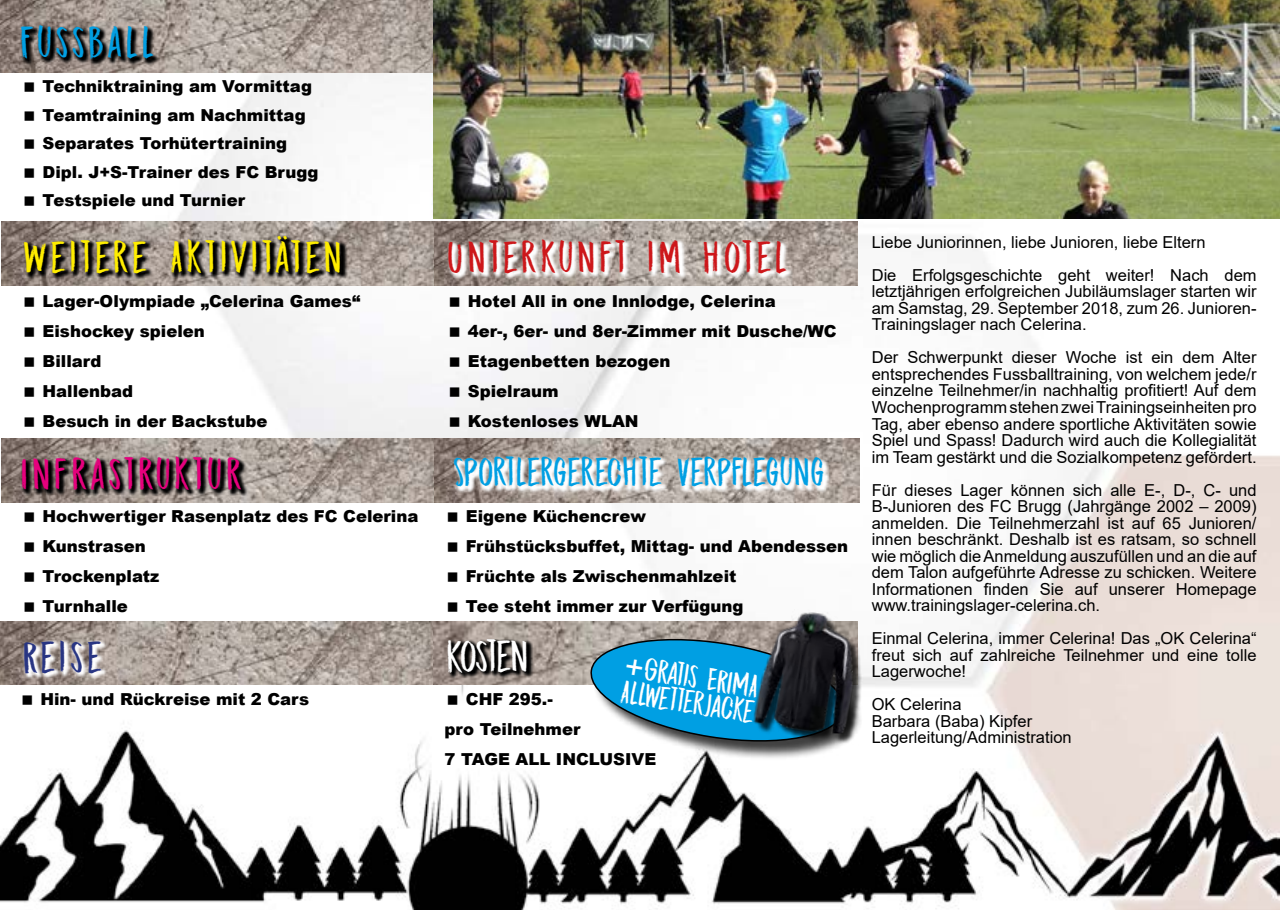
<style>
.page{position:relative;width:1280px;height:910px;background:#fff}
.page>*{position:absolute;margin:0;border:0;box-sizing:border-box;transform-origin:0 0}
.t1{font:45px "DK Midnight Chalker";letter-spacing:.07em;color:#ffed00}
.t2{font:45px "DK Midnight Chalker";letter-spacing:.07em;color:#cd171a}
.t3{font:45px "DK Midnight Chalker";letter-spacing:.075em;color:#e6007d}
.t4{font:45px "DK Midnight Chalker";letter-spacing:.07em;color:#009fe3}
.t5{font:45px "DK Midnight Chalker";letter-spacing:-.055em;color:#fff}
.t6{font:45px "DK Midnight Chalker";letter-spacing:.07em;color:#283583}
.t7{font:40.5px "DK Midnight Chalker";letter-spacing:-.015em;color:#009fe3}
.t8{font:33px/25.5px "DK Midnight Chalker";color:#fff}
.t9{font:16.5px/16.5px "Arial";color:#000;text-align:justify}
.t10{font:900 16.5px/30px "Arial";color:#000}
.s1{font-family:"Arial"}
</style>
<div class="page">
<img style="left:0;top:72px;width:1280px;height:838px">
<img style="left:434px;top:221px;width:424px;height:64px">
<svg style="left:448px;top:238px;width:345px;height:42px"></svg>
<img style="left:2px;top:438px;width:432px;height:64px">
<svg style="left:22px;top:455px;width:226px;height:41px;background:#514c48"></svg>
<svg style="left:2px;top:221px;width:432px;height:64px;background:#a1958e"></svg>
<svg style="left:24px;top:235px;width:324px;height:45px;background:#615a56"></svg>
<img style="left:0;top:0;width:434px;height:72px">
<svg style="left:21px;top:26px;width:139px;height:40px;background:#544d49"></svg>
<img style="left:433px;top:621px;width:314px;height:64px">
<svg style="left:447px;top:639px;width:87px;height:40px;background:#3e3936"></svg>
<svg style="left:0;top:621px;width:433px;height:64px;background:#a59a93"></svg>
<svg style="left:24px;top:640px;width:84px;height:40px"></svg>
<svg style="left:434px;top:438px;width:426px;height:64px;background:#a1958e"></svg>
<svg style="left:454px;top:456px;width:376px;height:38px"></svg>
<img style="left:434px;top:0;width:846px;height:219px">
<div style="left:593px;top:642px;width:270px;height:118px;background:#000;opacity:.75"></div>
<svg style="left:586px;top:631px;width:263px;height:117px;background:#43a4cd"></svg>
<div style="left:757px;top:616px;width:105px;height:127px;background:#000;opacity:.75"></div>
<img style="left:747px;top:609px;width:124px;height:124px">
<svg style="left:450px;top:298px;width:9px;height:9px"></svg>
<svg style="left:450px;top:328px;width:9px;height:9px"></svg>
<svg style="left:450px;top:358px;width:9px;height:9px"></svg>
<svg style="left:450px;top:388px;width:9px;height:9px"></svg>
<svg style="left:450px;top:418px;width:9px;height:9px"></svg>
<svg style="left:25px;top:512px;width:9px;height:10px"></svg>
<svg style="left:25px;top:542px;width:9px;height:10px"></svg>
<svg style="left:25px;top:572px;width:9px;height:10px"></svg>
<svg style="left:25px;top:602px;width:9px;height:10px"></svg>
<svg style="left:25px;top:298px;width:9px;height:9px"></svg>
<svg style="left:25px;top:328px;width:9px;height:9px"></svg>
<svg style="left:25px;top:358px;width:9px;height:9px"></svg>
<svg style="left:25px;top:388px;width:9px;height:9px"></svg>
<svg style="left:25px;top:418px;width:9px;height:9px"></svg>
<svg style="left:448px;top:695px;width:9px;height:10px"></svg>
<svg style="left:25px;top:83px;width:9px;height:9px"></svg>
<svg style="left:25px;top:111px;width:9px;height:10px"></svg>
<svg style="left:25px;top:140px;width:9px;height:9px"></svg>
<svg style="left:25px;top:168px;width:9px;height:10px"></svg>
<svg style="left:25px;top:197px;width:9px;height:9px"></svg>
<svg style="left:23px;top:695px;width:9px;height:10px"></svg>
<svg style="left:448px;top:512px;width:9px;height:10px"></svg>
<svg style="left:448px;top:542px;width:9px;height:10px"></svg>
<svg style="left:448px;top:572px;width:9px;height:10px"></svg>
<svg style="left:448px;top:602px;width:9px;height:10px"></svg>
<h1 class="t4" style="left:20px;top:18px;width:137px">FUSSBALL</h1>
<p class="t10" style="left:43px;top:72px;width:278px;line-height:28.5px">Techniktraining am Vormittag<br>Teamtraining am Nachmittag<br>Separates Torhütertraining<br>Dipl. J+S-Trainer des FC Brugg<br>Testspiele und Turnier</p>
<h1 class="t1" style="left:23px;top:232px;width:320px">WEITERE AKTIVITÄTEN</h1>
<p class="t10" style="left:43px;top:286px;width:319px">Lager-Olympiade „Celerina Games“<br>Eishockey spielen<br>Billard<br>Hallenbad<br>Besuch in der Backstube</p>
<h1 class="t3" style="left:21px;top:449px;width:223px">INFRASTRUKTUR</h1>
<p class="t10" style="left:43px;top:501px;width:377px">Hochwertiger Rasenplatz des FC Celerina<br>Kunstrasen<br>Trockenplatz<br>Turnhalle</p>
<h1 class="t6" style="left:23px;top:632px;width:82px">REISE</h1>
<p class="t10" style="left:40px;top:683px;width:270px">Hin- und Rückreise mit 2 Cars</p>
<h1 class="t2" style="left:447px;top:232px;width:342px">UNTERKUNFT IM HOTEL</h1>
<p class="t10" style="left:468px;top:286px;width:370px">Hotel All in one Innlodge, Celerina<br>4er-, 6er- und 8er-Zimmer mit Dusche/WC<br>Etagenbetten bezogen<br>Spielraum<br>Kostenloses WLAN</p>
<h2 class="t7" style="left:453px;top:449px;width:373px">SPORTLERGERECHTE VERPFLEGUNG</h2>
<p class="t10" style="left:466px;top:501px;width:384px">Eigene Küchencrew<br>Frühstücksbuffet, Mittag- und Abendessen<br>Früchte als Zwischenmahlzeit<br>Tee steht immer zur Verfügung</p>
<h1 class="t5" style="left:446px;top:631px;width:83px">KOSTEN</h1>
<p class="t10" style="left:445px;top:683px;width:213px;text-indent:21px">CHF 295.-<br>pro Teilnehmer<br>7 TAGE ALL INCLUSIVE</p>
<h3 class="t8" style="left:627px;top:654px;width:137px;rotate:9deg"><span class="s1">+</span>GRATIS ERIMA<br>ALLWETTERJACKE</h3>
<p class="t9" style="left:872px;top:226px;width:386px;line-height:33px">Liebe Juniorinnen, liebe Junioren, liebe Eltern<br>Die Erfolgsgeschichte geht weiter! Nach dem</p>
<p class="t9" style="left:872px;top:283px;width:386px">letztjährigen erfolgreichen Jubiläumslager starten wir am Samstag, 29. September 2018, zum 26. Junioren-Trainingslager nach Celerina.</p>
<p class="t9" style="left:872px;top:349px;width:386px">Der Schwerpunkt dieser Woche ist ein dem Alter entsprechendes Fussballtraining, von welchem jede/r einzelne Teilnehmer/in nachhaltig profitiert! Auf dem Wochenprogramm stehen zwei Trainingseinheiten pro Tag, aber ebenso andere sportliche Aktivitäten sowie Spiel und Spass! Dadurch wird auch die Kollegialität im Team gestärkt und die Sozialkompetenz gefördert.</p>
<p class="t9" style="left:872px;top:481px;width:386px">Für dieses Lager können sich alle E-, D-, C- und B-Junioren des FC Brugg (Jahrgänge 2002 – 2009) anmelden. Die Teilnehmerzahl ist auf 65 Junioren/ innen beschränkt. Deshalb ist es ratsam, so schnell wie möglich die Anmeldung auszufüllen und an die auf dem Talon aufgeführte Adresse zu schicken. Weitere Informationen finden Sie auf unserer Homepage www.trainingslager-celerina.ch.</p>
<p class="t9" style="left:872px;top:630px;width:386px">Einmal Celerina, immer Celerina! Das „OK Celerina“ freut sich auf zahlreiche Teilnehmer und eine tolle Lagerwoche!</p>
<p class="t9" style="left:872px;top:696px;width:201px;text-align:left">OK Celerina<br>Barbara (Baba) Kipfer<br>Lagerleitung/Administration</p>
</div>
